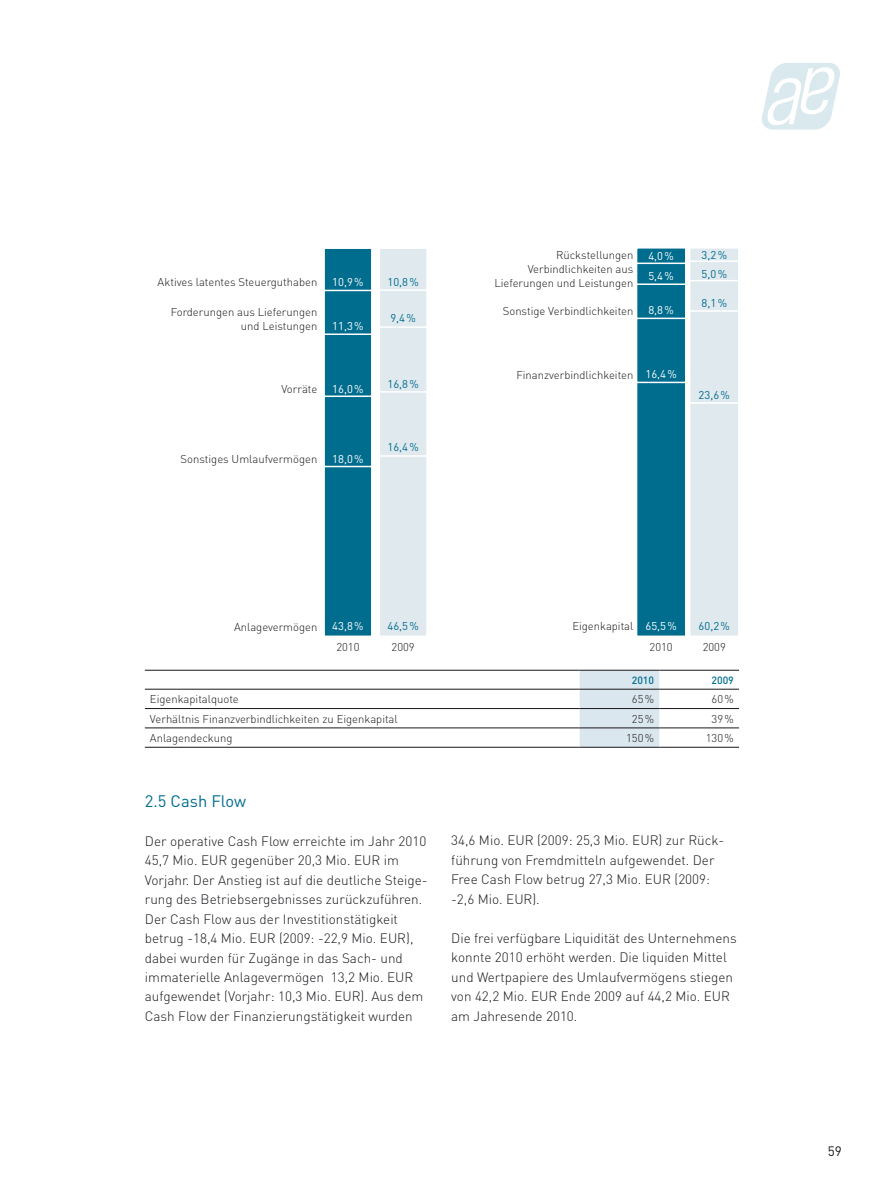
<style>
.page{position:relative;width:893px;height:1188px;background:#fff}
.page>*{position:absolute;margin:0;border:0;box-sizing:border-box;transform-origin:0 0}
.t1{font:16.5px "DIN";color:#006d8e}
.t2{font:300 13.5px/19.5px "DIN";color:#1a171c}
.t3{font:13.5px "DIN";color:#1a171c}
.t4{font:300 11.25px/13.6px "DIN";color:#1a171c;text-align:right}
.t5{font:11.25px "DIN";color:#fff}
.t6{font:11.25px "DIN";color:#006d8e}
.t7{font:500 10.5px "DIN";color:#006d8e}
</style>
<div class="page">
<svg style="left:762px;top:63px;width:78px;height:67px"></svg>
<div style="left:580px;top:671px;width:79px;height:76px;background:#dbe7ee"></div>
<hr style="left:145px;top:670px;width:435px;height:1px;background:#1a171c">
<hr style="left:659px;top:670px;width:80px;height:1px;background:#1a171c">
<hr style="left:145px;top:689px;width:435px;height:1px;background:#1a171c">
<hr style="left:580px;top:689px;width:79px;height:1px;background:#1a171c">
<hr style="left:659px;top:689px;width:80px;height:1px;background:#1a171c">
<hr style="left:145px;top:708px;width:435px;height:1px;background:#1a171c">
<hr style="left:580px;top:708px;width:79px;height:1px;background:#1a171c">
<hr style="left:659px;top:708px;width:80px;height:1px;background:#1a171c">
<hr style="left:145px;top:728px;width:435px;height:1px;background:#1a171c">
<hr style="left:580px;top:728px;width:79px;height:1px;background:#1a171c">
<hr style="left:659px;top:728px;width:80px;height:1px;background:#1a171c">
<hr style="left:145px;top:747px;width:435px;height:1px;background:#1a171c">
<hr style="left:659px;top:747px;width:80px;height:1px;background:#1a171c">
<hr style="left:580px;top:670px;width:79px;height:1px;background:#1a171c">
<hr style="left:580px;top:747px;width:79px;height:1px;background:#1a171c">
<div style="left:689px;top:402px;width:51px;height:235px;background:#e0e9ee;border:2px solid #fff"></div>
<div style="left:323px;top:465px;width:50px;height:172px;background:#006d8e;border:2px solid #fff"></div>
<div style="left:323px;top:247px;width:50px;height:45px;background:#006d8e;border:2px solid #fff"></div>
<div style="left:323px;top:290px;width:50px;height:45px;background:#006d8e;border:2px solid #fff"></div>
<div style="left:323px;top:334px;width:50px;height:64px;background:#006d8e;border:2px solid #fff"></div>
<div style="left:323px;top:396px;width:50px;height:71px;background:#006d8e;border:2px solid #fff"></div>
<div style="left:689px;top:247px;width:51px;height:16px;background:#e0e9ee;border:2px solid #fff"></div>
<div style="left:689px;top:260px;width:51px;height:22px;background:#e0e9ee;border:2px solid #fff"></div>
<div style="left:689px;top:280px;width:51px;height:33px;background:#e0e9ee;border:2px solid #fff"></div>
<div style="left:689px;top:310px;width:51px;height:94px;background:#e0e9ee;border:2px solid #fff"></div>
<div style="left:636px;top:381px;width:50px;height:256px;background:#006d8e;border:2px solid #fff"></div>
<div style="left:636px;top:247px;width:50px;height:18px;background:#006d8e;border:2px solid #fff"></div>
<div style="left:636px;top:263px;width:50px;height:22px;background:#006d8e;border:2px solid #fff"></div>
<div style="left:636px;top:284px;width:50px;height:36px;background:#006d8e;border:2px solid #fff"></div>
<div style="left:636px;top:318px;width:50px;height:65px;background:#006d8e;border:2px solid #fff"></div>
<div style="left:379px;top:455px;width:49px;height:182px;background:#e0e9ee;border:2px solid #fff"></div>
<div style="left:379px;top:326px;width:49px;height:67px;background:#e0e9ee;border:2px solid #fff"></div>
<div style="left:379px;top:391px;width:49px;height:66px;background:#e0e9ee;border:2px solid #fff"></div>
<div style="left:379px;top:247px;width:49px;height:44px;background:#e0e9ee;border:2px solid #fff"></div>
<div style="left:379px;top:289px;width:49px;height:39px;background:#e0e9ee;border:2px solid #fff"></div>
<p class="t4" style="left:158px;top:275px;width:161px">Aktives latentes Steuerguthaben</p>
<p class="t4" style="left:171px;top:305px;width:148px">Forderungen aus Lieferungen und Leistungen</p>
<p class="t5" style="left:332px;top:275px;width:33px">10,9%</p>
<p class="t5" style="left:332px;top:319px;width:33px">11,3%</p>
<p class="t6" style="left:387px;top:275px;width:33px">10,8%</p>
<p class="t6" style="left:390px;top:311px;width:27px">9,4%</p>
<p class="t4" style="left:494px;top:248px;width:140px">Rückstellungen<br>Verbindlichkeiten aus<br>Lieferungen und Leistungen</p>
<p class="t4" style="left:503px;top:304px;width:132px">Sonstige Verbindlichkeiten</p>
<p class="t5" style="left:648px;top:249px;width:27px">4,0%</p>
<p class="t5" style="left:648px;top:269px;width:27px">5,4%</p>
<p class="t5" style="left:648px;top:303px;width:27px">8,8%</p>
<p class="t6" style="left:701px;top:248px;width:27px">3,2%</p>
<p class="t6" style="left:701px;top:267px;width:27px">5,0%</p>
<p class="t6" style="left:701px;top:296px;width:27px">8,1%</p>
<p class="t4" style="left:281px;top:382px;width:37px">Vorräte</p>
<p class="t5" style="left:332px;top:381px;width:33px">16,0%</p>
<p class="t6" style="left:387px;top:377px;width:33px">16,8%</p>
<p class="t4" style="left:516px;top:368px;width:119px">Finanzverbindlichkeiten</p>
<p class="t5" style="left:645px;top:367px;width:33px">16,4%</p>
<p class="t6" style="left:699px;top:388px;width:33px">23,6%</p>
<p class="t4" style="left:181px;top:452px;width:138px">Sonstiges Umlaufvermögen</p>
<p class="t5" style="left:332px;top:452px;width:33px">18,0%</p>
<p class="t6" style="left:387px;top:440px;width:33px">16,4%</p>
<p class="t4" style="left:234px;top:620px;width:85px">Anlagevermögen</p>
<p class="t5" style="left:332px;top:619px;width:33px">43,8%</p>
<p class="t5" style="left:645px;top:619px;width:33px">65,5%</p>
<p class="t6" style="left:387px;top:619px;width:33px">46,5%</p>
<p class="t4" style="left:572px;top:619px;width:63px">Eigenkapital</p>
<p class="t6" style="left:699px;top:619px;width:33px">60,2%</p>
<p class="t4" style="left:336px;top:640px;width:25px">2010</p>
<p class="t4" style="left:392px;top:640px;width:25px">2009</p>
<p class="t4" style="left:650px;top:640px;width:25px">2010</p>
<p class="t4" style="left:703px;top:640px;width:25px">2009</p>
<p class="t7" style="left:632px;top:674px;width:24px">2010</p>
<p class="t7" style="left:711px;top:674px;width:24px">2009</p>
<p class="t4" style="left:150px;top:692px;width:90px">Eigenkapitalquote</p>
<p class="t4" style="left:632px;top:692px;width:24px">65%</p>
<p class="t4" style="left:712px;top:692px;width:24px">60%</p>
<p class="t4" style="left:150px;top:712px;width:249px">Verhältnis Finanzverbindlichkeiten zu Eigenkapital</p>
<p class="t4" style="left:632px;top:712px;width:24px">25%</p>
<p class="t4" style="left:712px;top:712px;width:24px">39%</p>
<p class="t4" style="left:150px;top:731px;width:84px">Anlagendeckung</p>
<p class="t4" style="left:626px;top:731px;width:30px">150%</p>
<p class="t4" style="left:706px;top:731px;width:30px">130%</p>
<p class="t1" style="left:145px;top:790px;width:103px">2. 5 Cash Flow</p>
<p class="t2" style="left:145px;top:831px;width:283px">Der operative Cash Flow erreichte im Jahr 2010<br>45,7 Mio. EUR gegenüber 20,3 Mio. EUR im Vorjahr. Der Anstieg ist auf die deutliche Steige&shy;rung des Betriebsergebnisses zurückzuführen.<br>Der Cash Flow aus der Investitionstätigkeit betrug -18,4 Mio. EUR (2009: -22,9 Mio. EUR), dabei wurden für Zugänge in das Sach- und immaterielle Anlagevermögen 13,2 Mio. EUR aufgewendet (Vorjahr: 10,3 Mio. EUR). Aus dem Cash Flow der Finanzierungstätigkeit wurden</p>
<p class="t2" style="left:451px;top:831px;width:275px">34,6 Mio. EUR (2009: 25,3 Mio. EUR) zur Rück&shy;führung von Fremdmitteln aufgewendet. Der Free Cash Flow betrug 27,3 Mio. EUR (2009: -2,6 Mio. EUR).</p>
<p class="t2" style="left:451px;top:928px;width:287px">Die frei verfügbare Liquidität des Unternehmens konnte 2010 erhöht werden. Die liquiden Mittel und Wertpapiere des Umlaufvermögens stiegen von 42,2 Mio. EUR Ende 2009 auf 44,2 Mio. EUR am Jahresende 2010.</p>
<p class="t3" style="left:828px;top:1143px;width:16px">59</p>
</div>
